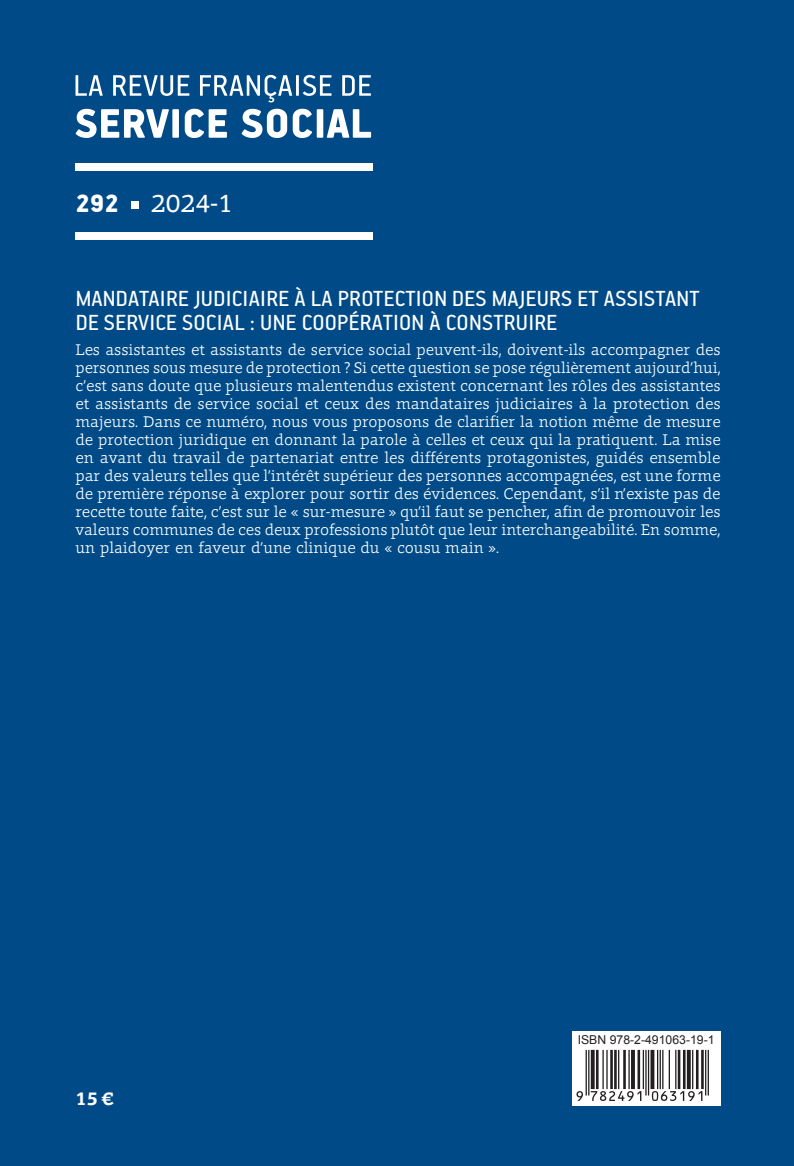
<style>
.page{position:relative;width:794px;height:1166px;background:#004b87}
.page>*{position:absolute;margin:0;border:0;box-sizing:border-box;transform-origin:0 0}
.t1{font:26.25px "Foro";color:#fff}
.t2{font:24.5px/24.5px "PF Handbook Pro";letter-spacing:.01em;color:#fff}
.t3{font:700 19.25px "Foro";color:#fff}
.t4{font:300 15.75px/17.8px "Foro";color:#fff;text-align:justify}
.t5{font:12.25px "Arial";color:#231f20}
.s1{font-family:"PF Handbook Pro";font-weight:900;font-size:28px}
</style>
<div class="page">
<svg style="left:75px;top:75px;width:296px;height:27px"></svg>
<svg style="left:76px;top:109px;width:295px;height:29px"></svg>
<div style="left:131px;top:201px;width:8px;height:8px;background:#fff"></div>
<div style="left:75px;top:164px;width:298px;height:7px;background:#fff"></div>
<div style="left:75px;top:233px;width:298px;height:7px;background:#fff"></div>
<svg style="left:572px;top:1031px;width:148px;height:74px;background:#f2f2f2"></svg>
<hr style="left:707px;top:1050px;width:2px;height:45px;background:#231f20">
<hr style="left:705px;top:1050px;width:1px;height:45px;background:#231f20">
<hr style="left:701px;top:1050px;width:2px;height:39px;background:#231f20">
<hr style="left:696px;top:1050px;width:2px;height:39px;background:#231f20">
<hr style="left:692px;top:1050px;width:1px;height:39px;background:#231f20">
<svg style="left:687px;top:1050px;width:4px;height:39px"></svg>
<hr style="left:683px;top:1050px;width:2px;height:39px;background:#231f20">
<hr style="left:678px;top:1050px;width:2px;height:39px;background:#231f20">
<hr style="left:675px;top:1050px;width:1px;height:39px;background:#231f20">
<hr style="left:668px;top:1050px;width:2px;height:39px;background:#231f20">
<hr style="left:662px;top:1050px;width:1px;height:39px;background:#231f20">
<hr style="left:659px;top:1050px;width:2px;height:39px;background:#231f20">
<hr style="left:657px;top:1050px;width:1px;height:39px;background:#231f20">
<svg style="left:650px;top:1050px;width:4px;height:39px"></svg>
<hr style="left:648px;top:1050px;width:1px;height:45px;background:#231f20">
<hr style="left:645px;top:1050px;width:1px;height:45px;background:#231f20">
<hr style="left:642px;top:1050px;width:2px;height:39px;background:#231f20">
<hr style="left:637px;top:1050px;width:3px;height:39px;background:#231f20">
<svg style="left:631px;top:1050px;width:4px;height:39px"></svg>
<hr style="left:628px;top:1050px;width:1px;height:39px;background:#231f20">
<hr style="left:623px;top:1050px;width:3px;height:39px;background:#231f20">
<hr style="left:618px;top:1050px;width:1px;height:39px;background:#231f20">
<hr style="left:614px;top:1050px;width:3px;height:39px;background:#231f20">
<hr style="left:610px;top:1050px;width:3px;height:39px;background:#231f20">
<hr style="left:606px;top:1050px;width:1px;height:39px;background:#231f20">
<hr style="left:602px;top:1050px;width:2px;height:39px;background:#231f20">
<hr style="left:596px;top:1050px;width:2px;height:39px;background:#231f20">
<hr style="left:591px;top:1050px;width:3px;height:39px;background:#231f20">
<hr style="left:588px;top:1050px;width:1px;height:45px;background:#231f20">
<hr style="left:585px;top:1050px;width:2px;height:45px;background:#231f20">
<svg style="left:576px;top:1091px;width:126px;height:10px"></svg>
<h1 class="t1" style="left:75px;top:187px;width:159px"><span class="s1">292</span> 2024-1</h1>
<h2 class="t2" style="left:76px;top:285px;width:625px">MANDATAIRE JUDICIAIRE À LA PROTECTION DES MAJEURS ET ASSISTANT<br>DE SERVICE SOCIAL : UNE COOPÉRATION À CONSTRUIRE</h2>
<p class="t4" style="left:75px;top:341px;width:646px">Les assistantes et assistants de service social peuvent-ils, doivent-ils accompagner des personnes sous mesure de protection ? Si cette question se pose régulièrement aujourd’hui, c’est sans doute que plusieurs malentendus existent concernant les rôles des assistantes et assistants de service social et ceux des mandataires judiciaires à la protection des majeurs. Dans ce numéro, nous vous proposons de clarifier la notion même de mesure de protection juridique en donnant la parole à celles et ceux qui la pratiquent. La mise en avant du travail de partenariat entre les différents protagonistes, guidés ensemble par des valeurs telles que l’intérêt supérieur des personnes accompagnées, est une forme de première réponse à explorer pour sortir des évidences. Cependant, s’il n’existe pas de recette toute faite, c’est sur le « sur-mesure » qu’il faut se pencher, afin de promouvoir les valeurs communes de ces deux professions plutôt que leur interchangeabilité. En somme, un plaidoyer en faveur d’une clinique du « cousu main ».</p>
<p class="t3" style="left:75px;top:1086px;width:40px">15€</p>
<p class="t5" style="left:578px;top:1031px;width:138px">ISBN 978-2-491063-19-1</p>
</div>
